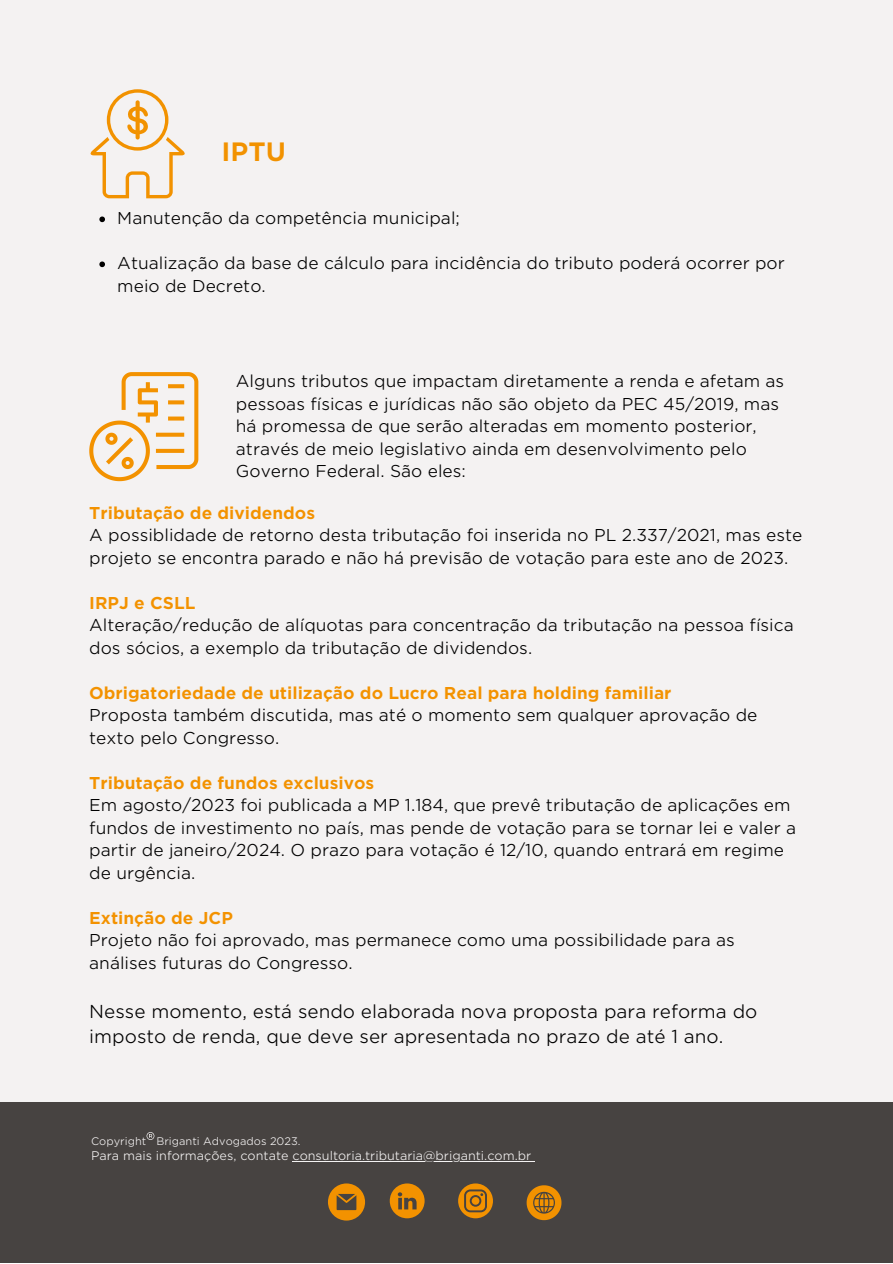
<style>
.page{position:relative;width:893px;height:1264px;background:#fff}
.page>*{position:absolute;margin:0;border:0;box-sizing:border-box;transform-origin:0 0}
.t1{font:700 25.5px "Gotham S Sm";color:#f29200}
.t2{font:300 18px/24.8px "Gotham S Sm";color:#000}
.t3{font:300 16.5px/22.5px "Gotham S Sm";color:#000}
.t4{font:700 16.5px "Gotham S Sm";color:#f39200}
.t5{font:300 12px "Gotham S Sm";color:#f4f2f2}
.t6{font:300 10.5px "Gotham S Sm";color:#f4f2f2}
</style>
<div class="page">
<div style="left:0;top:0;width:892px;height:1262px;background:#f4f2f2"></div>
<svg style="left:90px;top:89px;width:95px;height:109px"></svg>
<svg style="left:89px;top:372px;width:109px;height:109px"></svg>
<svg style="left:99px;top:216px;width:6px;height:6px"></svg>
<svg style="left:99px;top:261px;width:6px;height:6px"></svg>
<div style="left:0;top:1101px;width:892px;height:161px;background:#474341"></div>
<svg style="left:146px;top:1132px;width:8px;height:7px"></svg>
<hr style="left:292px;top:1160px;width:239px;height:1px;background:#f4f2f2">
<svg style="left:458px;top:1183px;width:35px;height:35px"></svg>
<svg style="left:390px;top:1183px;width:34px;height:35px"></svg>
<svg style="left:526px;top:1185px;width:35px;height:35px"></svg>
<svg style="left:328px;top:1183px;width:37px;height:37px"></svg>
<p class="t1" style="left:221px;top:137px;width:66px">IPTU</p>
<p class="t3" style="left:117px;top:207px;width:344px">Manutenção da competência municipal;</p>
<p class="t3" style="left:117px;top:252px;width:669px">Atualização da base de cálculo para incidência do tributo poderá ocorrer por meio de Decreto.</p>
<p class="t3" style="left:236px;top:370px;width:550px">Alguns tributos que impactam diretamente a renda e afetam as pessoas físicas e jurídicas não são objeto da PEC 45/2019, mas há promessa de que serão alteradas em momento posterior, através de meio legislativo ainda em desenvolvimento pelo Governo Federal. São eles:</p>
<p class="t4" style="left:89px;top:503px;width:227px">Tributação de dividendos</p>
<p class="t3" style="left:89px;top:524px;width:714px">A possiblidade de retorno desta tributação foi inserida no PL 2.337/2021, mas este projeto se encontra parado e não há previsão de votação para este ano de 2023.</p>
<p class="t4" style="left:89px;top:593px;width:108px">IRPJ e CSLL</p>
<p class="t3" style="left:89px;top:614px;width:706px">Alteração/redução de alíquotas para concentração da tributação na pessoa física dos sócios, a exemplo da tributação de dividendos.</p>
<p class="t4" style="left:89px;top:683px;width:583px">Obrigatoriedade de utilização do Lucro Real para holding familiar</p>
<p class="t3" style="left:89px;top:704px;width:669px">Proposta também discutida, mas até o momento sem qualquer aprovação de texto pelo Congresso.</p>
<p class="t4" style="left:89px;top:773px;width:286px">Tributação de fundos exclusivos</p>
<p class="t3" style="left:89px;top:794px;width:708px">Em agosto/2023 foi publicada a MP 1.184, que prevê tributação de aplicações em fundos de investimento no país, mas pende de votação para se tornar lei e valer a partir de janeiro/2024. O prazo para votação é 12/10, quando entrará em regime de urgência.</p>
<p class="t4" style="left:89px;top:908px;width:145px">Extinção de JCP</p>
<p class="t3" style="left:89px;top:929px;width:647px">Projeto não foi aprovado, mas permanece como uma possibilidade para as análises futuras do Congresso.</p>
<p class="t2" style="left:89px;top:999px;width:669px">Nesse momento, está sendo elaborada nova proposta para reforma do imposto de renda, que deve ser apresentada no prazo de até 1 ano.</p>
<p class="t6" style="left:91px;top:1135px;width:211px">Copyright Briganti Advogados 2023.</p>
<p class="t5" style="left:91px;top:1148px;width:441px">Para mais informações, contate consultoria.tributaria@briganti.com.br</p>
</div>
